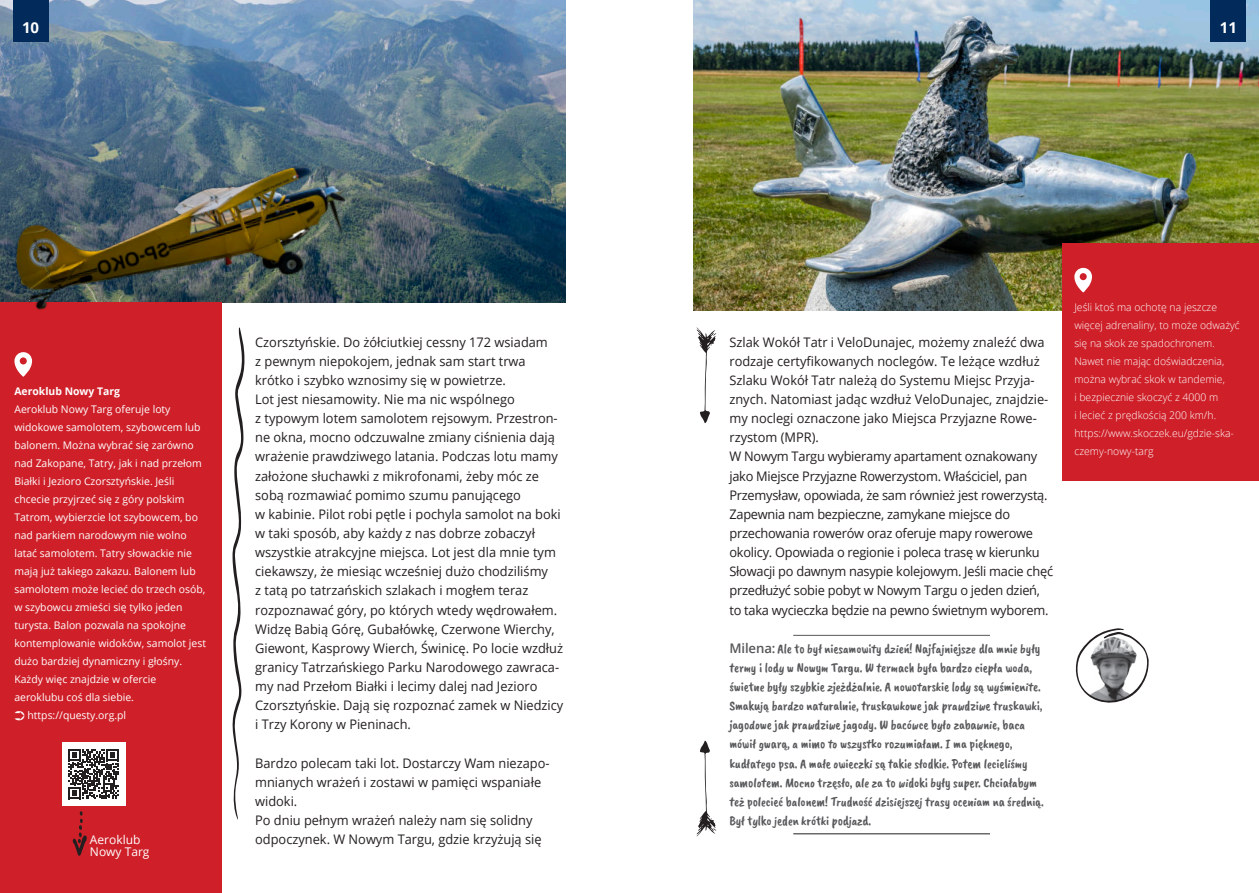
<style>
.page{position:relative;width:1259px;height:893px;background:#fff}
.page>*{position:absolute;margin:0;border:0;box-sizing:border-box;transform-origin:0 0}
.t1{font:700 15px "Open Sans";color:#fff}
.t2{font:13.5px/19.2px "Caveat Brush";letter-spacing:-.01em;color:#57585a}
.t3{font:13.2px/19.2px "Open Sans";color:#231f20}
.t4{font:13.2px/19.2px "Open Sans";letter-spacing:-.02em;color:#231f20}
.t5{font:12px/12px "Open Sans";color:#fff}
.t6{font:10.5px "Open Sans";color:#fff}
.t7{font:300 10.5px/18px "Open Sans";color:#fff}
.t8{font:700 10.5px "Open Sans";color:#fff}
.s1{font-family:"Open Sans";font-weight:600;font-size:13.2px}
</style>
<div class="page">
<img style="left:693px;top:0;width:565px;height:310px">
<img style="left:0;top:0;width:566px;height:303px">
<div style="left:0;top:303px;width:222px;height:590px;background:#cf2029"></div>
<img style="left:0;top:158px;width:366px;height:152px">
<div style="left:1062px;top:243px;width:197px;height:237px;background:#cf2029"></div>
<hr style="left:793px;top:635px;width:197px;height:1px;background:#57585a">
<hr style="left:793px;top:833px;width:197px;height:1px;background:#231f20">
<svg style="left:1075px;top:628px;width:74px;height:75px"></svg>
<svg style="left:696px;top:327px;width:21px;height:97px"></svg>
<svg style="left:696px;top:740px;width:21px;height:97px"></svg>
<div style="left:62px;top:742px;width:63px;height:64px;background:#fff"></div>
<svg style="left:69px;top:749px;width:50px;height:50px"></svg>
<svg style="left:232px;top:327px;width:13px;height:493px"></svg>
<svg style="left:72px;top:811px;width:15px;height:45px"></svg>
<svg style="left:14px;top:352px;width:18px;height:25px"></svg>
<svg style="left:1074px;top:268px;width:18px;height:24px"></svg>
<div style="left:1210px;top:0;width:36px;height:42px;background:#022b5b"></div>
<div style="left:13px;top:0;width:35px;height:42px;background:#022b5b"></div>
<p class="t1" style="left:22px;top:22px;width:19px">10</p>
<p class="t1" style="left:1219px;top:22px;width:19px">11</p>
<p class="t8" style="left:14px;top:384px;width:107px">Aeroklub Nowy Targ</p>
<p class="t6" style="left:14px;top:402px;width:158px">Aeroklub Nowy Targ oferuje loty</p>
<p class="t6" style="left:14px;top:420px;width:188px">widokowe samolotem, szybowcem lub</p>
<p class="t6" style="left:14px;top:438px;width:181px">balonem. Można wybrać się zarówno</p>
<p class="t6" style="left:14px;top:456px;width:189px">nad Zakopane, Tatry, jak i nad przełom</p>
<p class="t6" style="left:14px;top:474px;width:161px">Białki i Jezioro Czorsztyńskie. Jeśli</p>
<p class="t6" style="left:14px;top:492px;width:172px">chcecie przyjrzeć się z góry polskim</p>
<p class="t6" style="left:14px;top:510px;width:185px">Tatrom, wybierzcie lot szybowcem, bo</p>
<p class="t6" style="left:14px;top:528px;width:174px">nad parkiem narodowym nie wolno</p>
<p class="t6" style="left:14px;top:546px;width:179px">latać samolotem. Tatry słowackie nie</p>
<p class="t6" style="left:14px;top:564px;width:183px">mają już takiego zakazu. Balonem lub</p>
<p class="t6" style="left:14px;top:582px;width:192px">samolotem może lecieć do trzech osób,</p>
<p class="t6" style="left:14px;top:600px;width:170px">w szybowcu zmieści się tylko jeden</p>
<p class="t6" style="left:14px;top:618px;width:173px">turysta. Balon pozwala na spokojne</p>
<p class="t6" style="left:14px;top:636px;width:193px">kontemplowanie widoków, samolot jest</p>
<p class="t6" style="left:14px;top:654px;width:169px">dużo bardziej dynamiczny i głośny.</p>
<p class="t6" style="left:14px;top:672px;width:143px">Każdy więc znajdzie w ofercie</p>
<p class="t6" style="left:14px;top:690px;width:121px">aeroklubu coś dla siebie.</p>
<p class="t6" style="left:28px;top:708px;width:100px">https://questy.org.pl</p>
<p class="t5" style="left:90px;top:833px;width:61px">Aeroklub<br>Nowy Targ</p>
<p class="t3" style="left:255px;top:332px;width:310px">Czorsztyńskie. Do żółciutkiej cessny 172 wsiadam<br>z pewnym niepokojem, jednak sam start trwa krótko i szybko wznosimy się w powietrze.<br>Lot jest niesamowity. Nie ma nic wspólnego<br>z typowym lotem samolotem rejsowym. Przestron&shy;ne okna, mocno odczuwalne zmiany ciśnienia dają wrażenie prawdziwego latania. Podczas lotu mamy założone słuchawki z mikrofonami, żeby móc ze sobą rozmawiać pomimo szumu panującego<br>w kabinie. Pilot robi pętle i pochyla samolot na boki w taki sposób, aby każdy z nas dobrze zobaczył wszystkie atrakcyjne miejsca. Lot jest dla mnie tym ciekawszy, że miesiąc wcześniej dużo chodziliśmy<br>z tatą po tatrzańskich szlakach i mogłem teraz rozpoznawać góry, po których wtedy wędrowałem.<br>Widzę Babią Górę, Gubałówkę, Czerwone Wierchy, Giewont, Kasprowy Wierch, Świnicę. Po locie wzdłuż granicy Tatrzańskiego Parku Narodowego zawraca&shy;my nad Przełom Białki i lecimy dalej nad Jezioro Czorsztyńskie. Dają się rozpoznać zamek w Niedzicy i Trzy Korony w Pieninach.</p>
<p class="t3" style="left:255px;top:753px;width:296px">Bardzo polecam taki lot. Dostarczy Wam niezapo&shy;mnianych wrażeń i zostawi w pamięci wspaniałe widoki.<br>Po dniu pełnym wrażeń należy nam się solidny odpoczynek. W Nowym Targu, gdzie krzyżują się</p>
<p class="t4" style="left:729px;top:332px;width:325px">Szlak Wokół Tatr i VeloDunajec, możemy znaleźć dwa rodzaje certyfikowanych noclegów. Te leżące wzdłuż Szlaku Wokół Tatr należą do Systemu Miejsc Przyja&shy;znych. Natomiast jadąc wzdłuż VeloDunajec, znajdzie&shy;my noclegi oznaczone jako Miejsca Przyjazne Rowe&shy;rzystom (MPR).<br>W Nowym Targu wybieramy apartament oznakowany jako Miejsce Przyjazne Rowerzystom. Właściciel, pan Przemysław, opowiada, że sam również jest rowerzystą.<br>Zapewnia nam bezpieczne, zamykane miejsce do przechowania rowerów oraz oferuje mapy rowerowe okolicy. Opowiada o regionie i poleca trasę w kierunku Słowacji po dawnym nasypie kolejowym. Jeśli macie chęć przedłużyć sobie pobyt w Nowym Targu o jeden dzień, to taka wycieczka będzie na pewno świetnym wyborem.</p>
<p class="t2" style="left:729px;top:639px;width:316px"><span class="s1">Milena:</span> Ale to był niesamowity dzień! Najfajniejsze dla mnie były termy i lody w Nowym Targu. W termach była bardzo ciepła woda, świetne były szybkie zjeżdżalnie. A nowotarskie lody są wyśmienite.<br>Smakują bardzo naturalnie, truskawkowe jak prawdziwe truskawki, jagodowe jak prawdziwe jagody. W bacówce było zabawnie, baca mówił gwarą, a mimo to wszystko rozumiałam. I ma pięknego, kudłatego psa. A małe owieczki są takie słodkie. Potem lecieliśmy samolotem. Mocno trzęsło, ale za to widoki były super. Chciałabym też polecieć balonem! Trudność dzisiejszej trasy oceniam na średnią.<br>Był tylko jeden krótki podjazd.</p>
<p class="t7" style="left:1074px;top:297px;width:167px">Jeśli ktoś ma ochotę na jeszcze więcej adrenaliny, to może odważyć się na skok ze spadochronem.<br>Nawet nie mając doświadczenia, można wybrać skok w tandemie,<br>i bezpiecznie skoczyć z 4000 m<br>i lecieć z prędkością 200 km/h. https://www.skoczek.eu/gdzie-ska&shy;czemy-nowy-targ</p>
</div>
